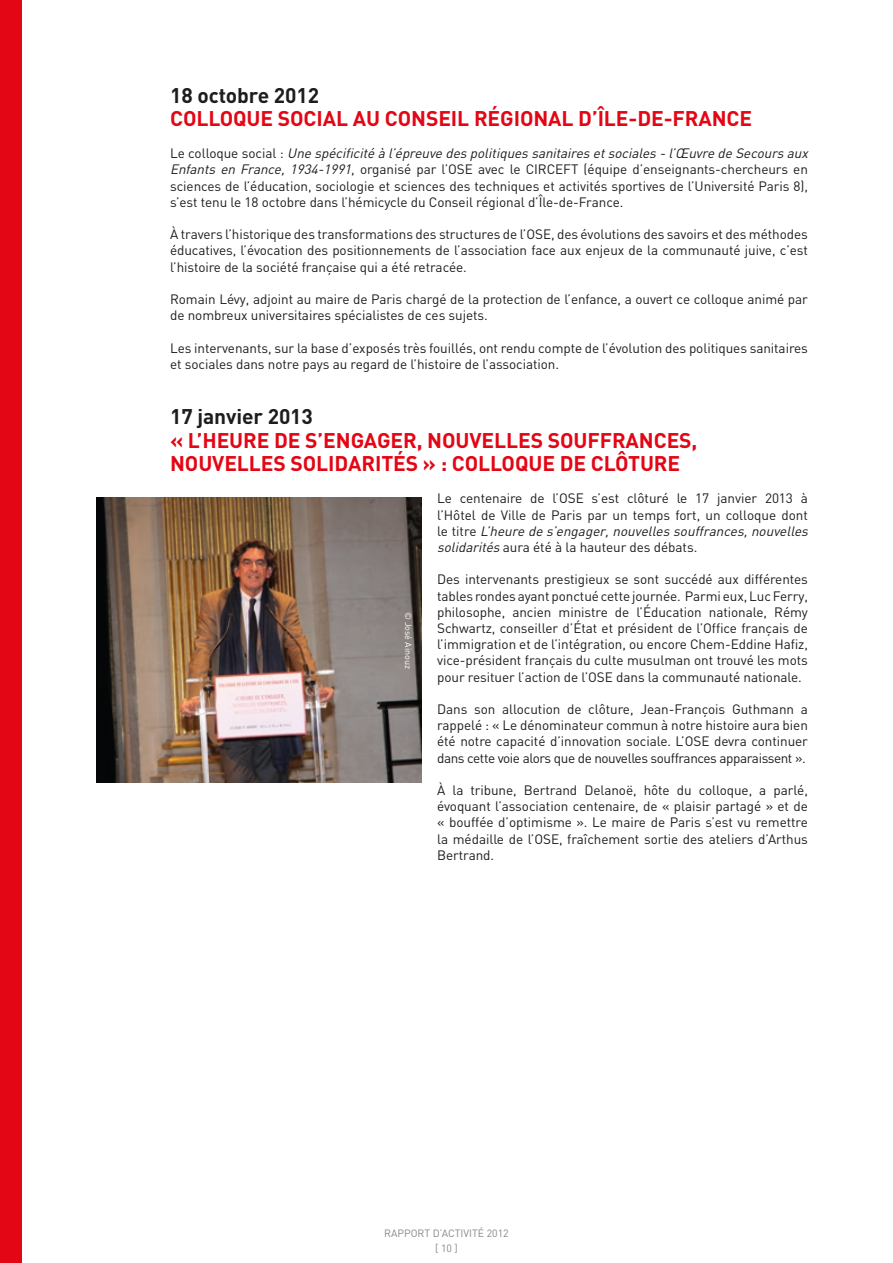
<style>
.page{position:relative;width:893px;height:1263px;background:#fff}
.page>*{position:absolute;margin:0;border:0;box-sizing:border-box;transform-origin:0 0}
.TITRE_DE_SECTION{font:700 21px "DIN";letter-spacing:-.005em;color:#e30614}
.SOUS-TITRE{font:700 21px "DIN";letter-spacing:-.005em;color:#1d1d1b}
.TEXTE{font:13.5px/16.2px "DIN";letter-spacing:-.005em;color:#1d1d1b}
.t1{font:10.5px/15px "DIN";color:#878787;text-align:center}
.t2{font:9px "DIN";letter-spacing:-.005em;color:#fff}
.s1{font-style:italic}
</style>
<div class="page">
<div style="left:0;top:0;width:21px;height:1263px;background:#e30614"></div>
<img style="left:96px;top:497px;width:325px;height:285px">
<p class="SOUS-TITRE" style="left:170px;top:81px;width:151px">18 octobre 2012</p>
<p class="TITRE_DE_SECTION" style="left:170px;top:104px;width:584px">COLLOQUE SOCIAL AU CONSEIL RÉGIONAL D’ÎLE-DE-FRANCE</p>
<p class="TEXTE" style="left:170px;top:145px;width:643px">L e c o l l o q u e s o c i a l : <span class="s1">Une spécificité à l’épreuve des politiques sanitaires etsociales -l’Œuvre de Secours aux Enfants en France, 1934-1991</span>, organisé par l’OSE avec le CIRCEFT (équipe d’enseignants-chercheurs en sciences de l’éducation, sociologie et sciences des techniques et activités sportives de l’Université Paris 8), s’est tenu le 18 octobre dans l’hémicycle du Conseil régional d’Île-de-France.</p>
<p class="TEXTE" style="left:170px;top:226px;width:639px;text-align:justify">À travers l’historique des transformations des structures de l’OSE, des évolutions des savoirs et des méthodes éducatives, l’évocation des positionnements de l’association face aux enjeux de la communauté juive, c’est l’histoire de la société française qui a été retracée.</p>
<p class="TEXTE" style="left:170px;top:291px;width:639px">Romain Lévy, adjoint au maire de Paris chargé de la protection de l’enfance, a ouvert ce colloque animé par de nombreux universitaires spécialistes de ces sujets.</p>
<p class="TEXTE" style="left:170px;top:339px;width:639px">Les intervenants, sur la base d’exposés très fouillés, ont rendu compte de l’évolution des politiques sanitaires et sociales dans notre pays au regard de l’histoire de l’association.</p>
<p class="SOUS-TITRE" style="left:170px;top:403px;width:144px">17 janvier 2013</p>
<p class="TITRE_DE_SECTION" style="left:170px;top:426px;width:529px">« L’HEURE DE S’ENGAGER, NOUVELLES SOUFFRANCES,</p>
<p class="TITRE_DE_SECTION" style="left:170px;top:450px;width:512px">NOUVELLES SOLIDARITÉS » : COLLOQUE DE CLÔTURE</p>
<p class="TEXTE" style="left:437px;top:490px;width:376px">Le centenaire de l’OSE s’est clôturé le 17 janvier 2013 à l’Hôtel de Ville de Paris par un temps fort, un colloque dont l e t i t re <span class="s1">L’heure de s’engager,nouvelles souffrances,nouvelles solidarités</span> aura été à la hauteur des débats.</p>
<p class="TEXTE" style="left:437px;top:571px;width:372px;text-align:justify">Des intervenants prestigieux se sont succédé aux différentes tables rondes ayant ponctué cette journée. Parmi eux, Luc Ferry, philosophe, ancien ministre de l’Éducation nationale, Rémy Schwartz, conseiller d’État et président de l’Office français de l’immigration et de l’intégration, ou encore Chem-Eddine Hafiz, vice-président français du culte musulman ont trouvé les mots pour resituer l’action de l’OSE dans la communauté nationale.</p>
<p class="TEXTE" style="left:437px;top:701px;width:372px;text-align:justify">Dans son allocution de clôture, Jean-François Guthmann a rappelé : « Le dénominateur commun à notre histoire aura bien été notre capacité d’innovation sociale. L’OSE devra continuer dans cette voie alors que de nouvelles souffrances apparaissent ».</p>
<p class="TEXTE" style="left:437px;top:782px;width:372px;text-align:justify">À la tribune, Bertrand Delanoë, hôte du colloque, a parlé, évoquant l’association centenaire, de « plaisir partagé » et de « bouffée d’optimisme ». Le maire de Paris s’est vu remettre la médaille de l’OSE, fraîchement sortie des ateliers d’Arthus Bertrand.</p>
<p class="t2" style="left:414px;top:612px;width:59px;rotate:90deg">© José Ainouz</p>
<p class="t1" style="left:384px;top:1225px;width:126px">RAPPORT D’ACTIVITÉ 2012 [ 10 ]</p>
</div>
